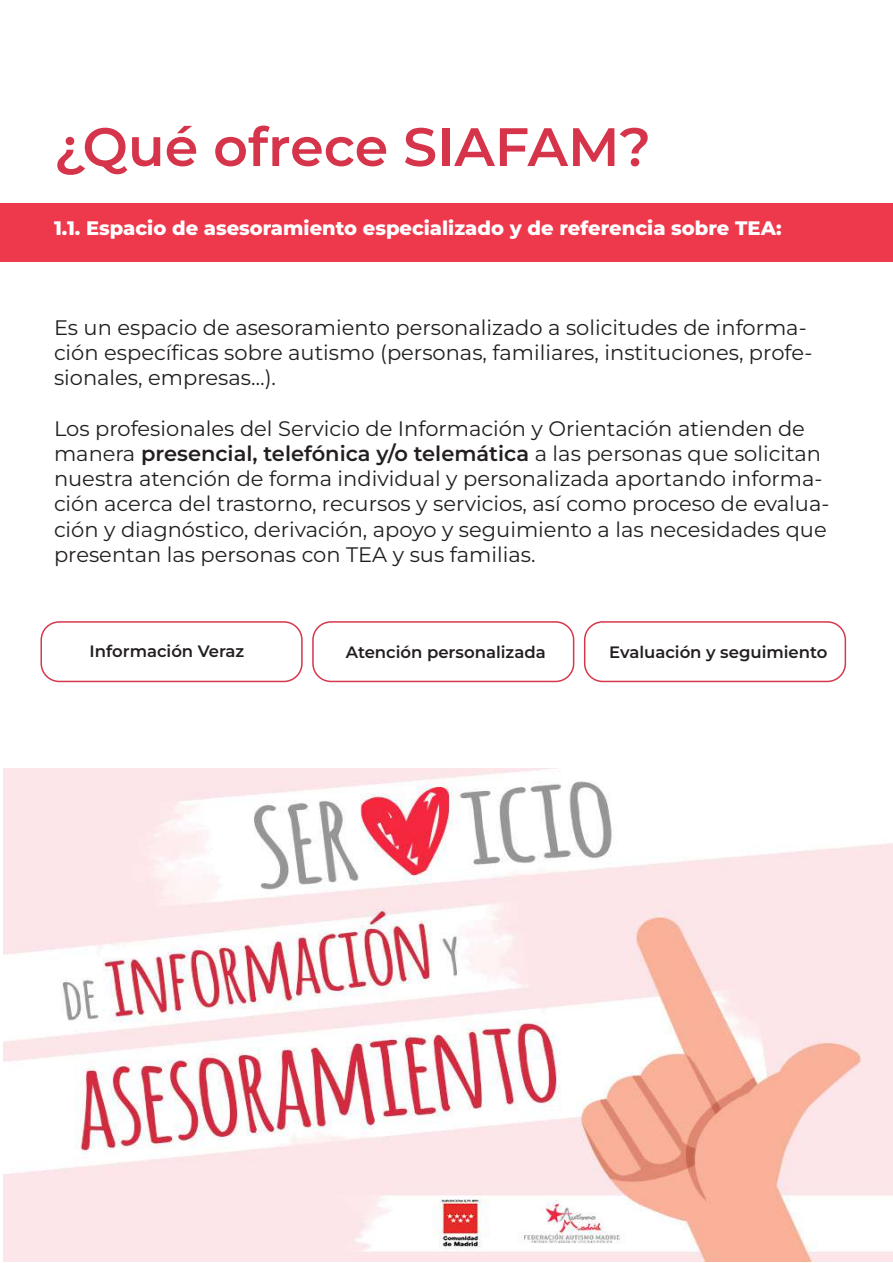
<style>
.page{position:relative;width:893px;height:1263px;background:#fff}
.page>*{position:absolute;margin:0;border:0;box-sizing:border-box;transform-origin:0 0}
.t1{font:600 54px "Montserrat";color:#d5344a}
.t2{font:21px/25.2px "Montserrat";color:#231f20}
.t3{font:800 19.5px "Montserrat";color:#fff}
.t4{font:600 16.5px "Montserrat";color:#231f20}
.s1{font-weight:600}
</style>
<div class="page">
<div style="left:40px;top:621px;width:263px;height:61px;border:2px solid #d5374b;border-radius:18px"></div>
<div style="left:312px;top:621px;width:262px;height:61px;border:2px solid #d5374b;border-radius:18px"></div>
<div style="left:584px;top:621px;width:262px;height:61px;border:2px solid #d5374b;border-radius:18px"></div>
<div style="left:0;top:204px;width:893px;height:58px;background:#ee394d"></div>
<img style="left:3px;top:769px;width:890px;height:493px">
<h1 class="t1" style="left:54px;top:111px;width:598px">¿Qué ofrece SIAFAM?</h1>
<p class="t3" style="left:54px;top:215px;width:729px">1.1. Espacio de asesoramiento especializado y de referencia sobre TEA:</p>
<p class="t2" style="left:54px;top:314px;width:760px">Es un espacio de asesoramiento personalizado a solicitudes de informa&shy;ción específicas sobre autismo (personas, familiares, instituciones, profe&shy;sionales, empresas…).</p>
<p class="t2" style="left:54px;top:415px;width:777px">Los profesionales del Servicio de Información y Orientación atienden de manera <span class="s1">presencial, telefónica y/o telemática</span> a las personas que solicitan nuestra atención de forma individual y personalizada aportando informa&shy;ción acerca del trastorno, recursos y servicios, así como proceso de evalua&shy;ción y diagnóstico, derivación, apoyo y seguimiento a las necesidades que presentan las personas con TEA y sus familias.</p>
<p class="t4" style="left:90px;top:640px;width:156px">Información Veraz</p>
<p class="t4" style="left:346px;top:641px;width:201px">Atención personalizada</p>
<p class="t4" style="left:609px;top:641px;width:220px">Evaluación y seguimiento</p>
</div>
